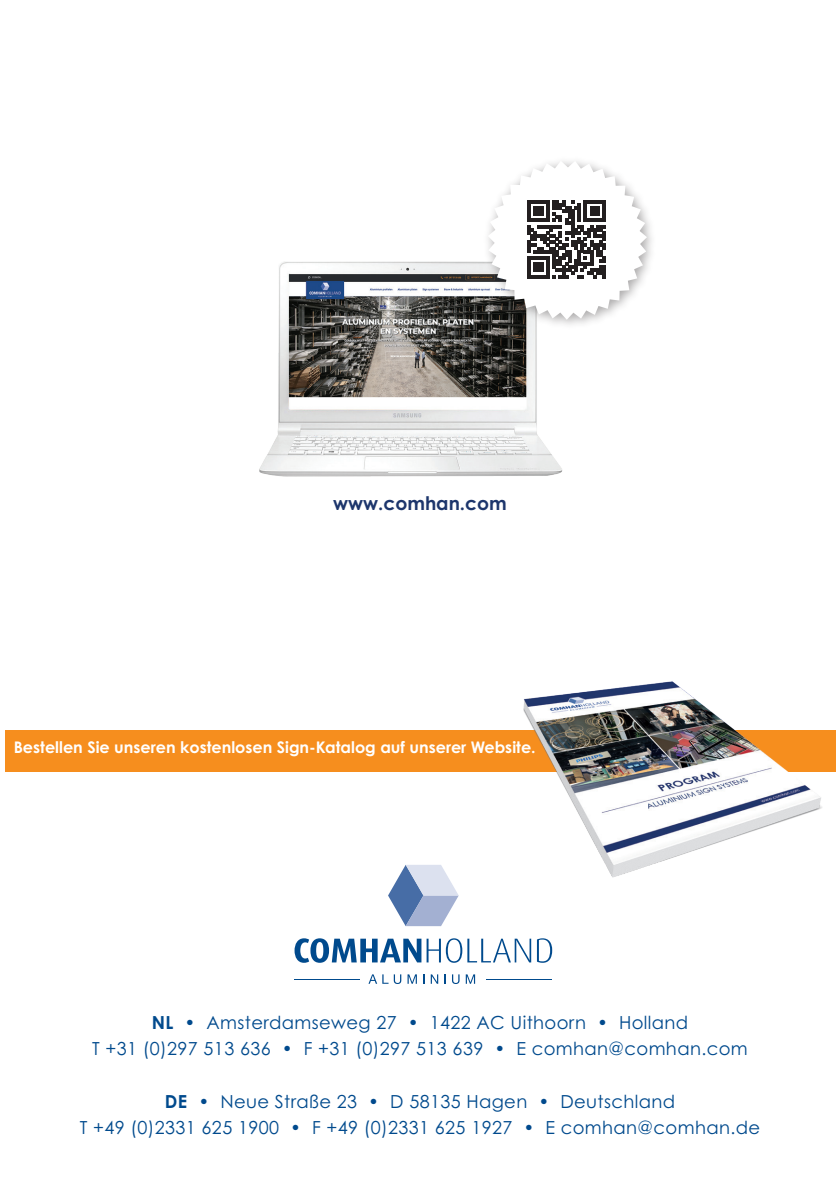
<style>
.page{position:relative;width:840px;height:1191px;background:#fff}
.page>*{position:absolute;margin:0;border:0;box-sizing:border-box;transform-origin:0 0}
.t1{font:700 18.8px "Century Gothic Pro";color:#1d366c}
.t2{font:18px/26px "Century Gothic Pro";letter-spacing:.02em;color:#004a8d;text-align:center}
.t3{font:700 16px "Century Gothic Pro";color:#fff}
.s1{font-weight:700}
</style>
<div class="page">
<div style="left:5px;top:730px;width:830px;height:41px;background:#f68e1e"></div>
<img style="left:517px;top:681px;width:305px;height:197px">
<svg style="left:294px;top:938px;width:258px;height:24px"></svg>
<svg style="left:368px;top:974px;width:33px;height:10px"></svg>
<svg style="left:407px;top:974px;width:9px;height:9px"></svg>
<svg style="left:430px;top:974px;width:8px;height:9px"></svg>
<svg style="left:452px;top:974px;width:7px;height:10px"></svg>
<svg style="left:465px;top:974px;width:10px;height:9px"></svg>
<hr style="left:294px;top:979px;width:66px;height:1px;background:#004a8d">
<hr style="left:486px;top:979px;width:65px;height:1px;background:#004a8d">
<svg style="left:388px;top:865px;width:71px;height:62px"></svg>
<img style="left:259px;top:261px;width:304px;height:216px">
<div style="left:481px;top:155px;width:176px;height:175px;background:#231f20;opacity:.38"></div>
<svg style="left:487px;top:161px;width:159px;height:159px"></svg>
<p class="t1" style="left:333px;top:492px;width:175px">www.comhan.com</p>
<p class="t3" style="left:14px;top:737px;width:523px">Bestellen Sie unseren kostenlosen Sign-Katalog auf unserer Website.</p>
<p class="t2" style="left:92px;top:1009px;width:656px"><span class="s1">NL</span> • Amsterdamseweg 27 • 1422 AC Uithoorn • Holland<br>T +31 (0)297 513 636 • F +31 (0)297 513 639 • E comhan@comhan.com</p>
<p class="t2" style="left:80px;top:1088px;width:681px"><span class="s1">DE</span> • Neue Straße 23 • D 58135 Hagen • Deutschland<br>T +49 (0)2331 625 1900 • F +49 (0)2331 625 1927 • E comhan@comhan.de</p>
</div>
